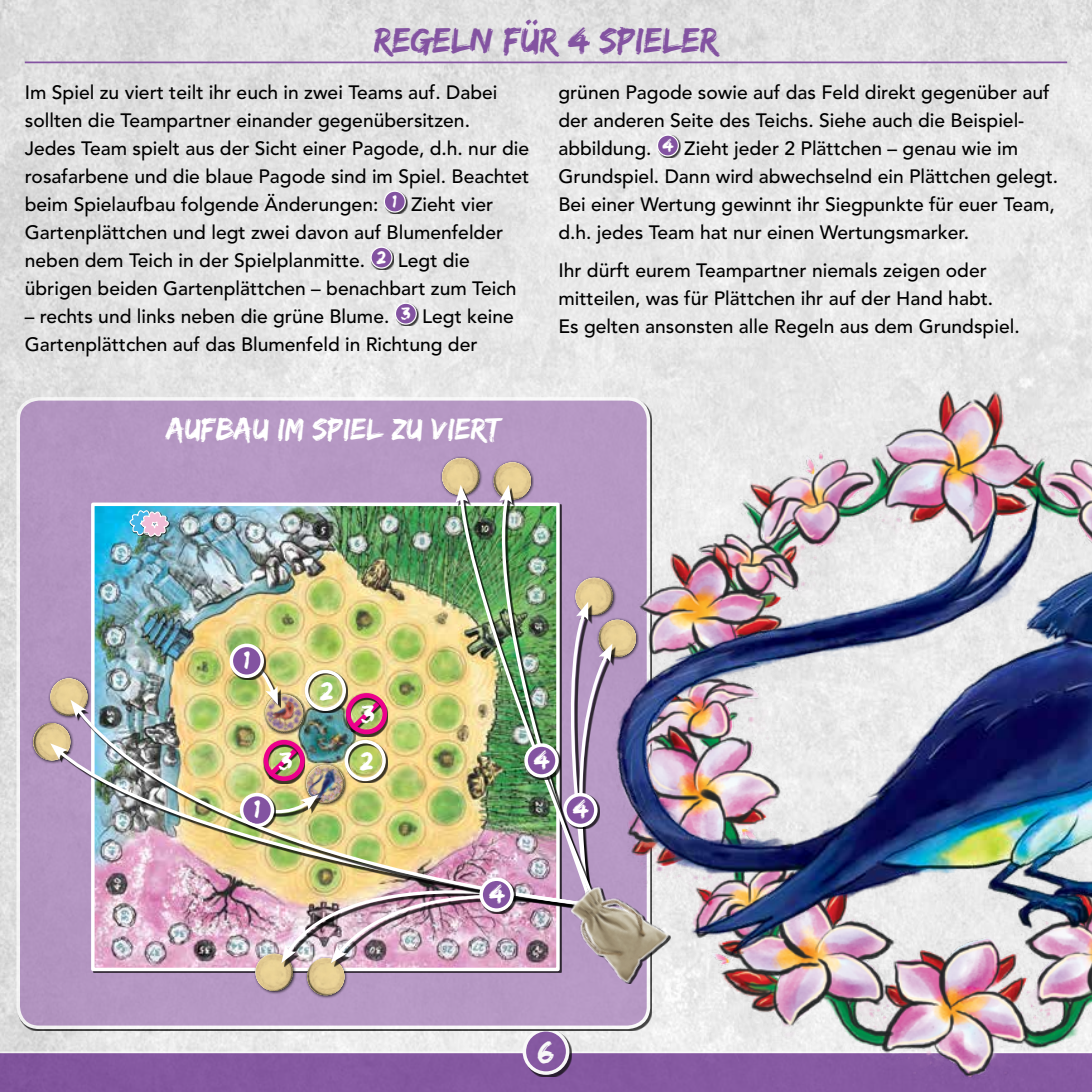
<style>
.page{position:relative;width:1092px;height:1092px;background:#fff}
.page>*{position:absolute;margin:0;border:0;box-sizing:border-box;transform-origin:0 0}
.t1{font:36.75px "Edo SZ";color:#8353a1}
.t2{font:33.25px "Edo SZ";color:#fff}
.t3{font:31.5px "Edo SZ";color:#fff}
.t4{font:26.25px "Edo SZ";color:#fff}
.t5{font:500 19.25px/28px "Avenir";color:#000}
</style>
<div class="page">
<img style="left:0;top:0;width:1091px;height:1051px">
<svg style="left:0;top:1051px;width:574px;height:40px;background:#8a60a4"></svg>
<div style="left:525px;top:1030px;width:47px;height:47px;background:#000;opacity:.75"></div>
<div style="left:524px;top:1029px;width:43px;height:43px;background:#8353a1;border-radius:50%"></div>
<div style="left:522px;top:1027px;width:47px;height:47px;border:4px solid #fff;border-radius:50%"></div>
<div style="left:18px;top:399px;width:630px;height:628px;background:#b898c7;border-radius:21px"></div>
<div style="left:16px;top:397px;width:634px;height:631px;border:4px solid #fff;border-radius:21px"></div>
<hr style="left:25px;top:61px;width:1042px;height:2px;background:#8353a1">
<div style="left:385px;top:192px;width:22px;height:22px;background:#000;opacity:.75"></div>
<div style="left:384px;top:191px;width:21px;height:21px;background:#8353a1;border-radius:50%"></div>
<div style="left:384px;top:190px;width:22px;height:22px;border:1px solid #fff;border-radius:50%"></div>
<div style="left:371px;top:248px;width:23px;height:22px;background:#000;opacity:.75"></div>
<div style="left:371px;top:247px;width:21px;height:21px;background:#8353a1;border-radius:50%"></div>
<div style="left:370px;top:246px;width:22px;height:22px;border:1px solid #fff;border-radius:50%"></div>
<div style="left:396px;top:304px;width:22px;height:22px;background:#000;opacity:.75"></div>
<div style="left:395px;top:303px;width:21px;height:21px;background:#8353a1;border-radius:50%"></div>
<div style="left:395px;top:302px;width:22px;height:22px;border:1px solid #fff;border-radius:50%"></div>
<div style="left:658px;top:136px;width:22px;height:22px;background:#000;opacity:.75"></div>
<div style="left:657px;top:135px;width:21px;height:21px;background:#8353a1;border-radius:50%"></div>
<div style="left:656px;top:134px;width:23px;height:22px;border:1px solid #fff;border-radius:50%"></div>
<img style="left:96px;top:507px;width:147px;height:459px">
<svg style="left:128px;top:509px;width:41px;height:28px"></svg>
<div style="left:231px;top:645px;width:35px;height:34px;background:#000;opacity:.75"></div>
<svg style="left:231px;top:645px;width:31px;height:31px"></svg>
<div style="left:229px;top:643px;width:35px;height:35px;border:4px solid #fff;border-radius:50%"></div>
<img style="left:243px;top:456px;width:331px;height:542px">
<img style="left:77px;top:704px;width:497px;height:203px">
<svg style="left:23px;top:670px;width:72px;height:100px"></svg>
<img style="left:560px;top:870px;width:14px;height:115px">
<div style="left:481px;top:879px;width:34px;height:34px;background:#000;opacity:.75"></div>
<div style="left:481px;top:879px;width:31px;height:31px;background:#8353a1;border-radius:50%"></div>
<div style="left:479px;top:877px;width:35px;height:34px;border:4px solid #fff;border-radius:50%"></div>
<img style="left:574px;top:336px;width:517px;height:755px">
<h1 class="t1" style="left:374px;top:18px;width:346px">REGELN FÜR 4 SPIELER</h1>
<p class="t5" style="left:25px;top:79px;width:506px">Im Spiel zu viert teilt ihr euch in zwei Teams auf. Dabei sollten die Teampartner einander gegenübersitzen.<br>Jedes Team spielt aus der Sicht einer Pagode, d.h. nur die rosafarbene und die blaue Pagode sind im Spiel. Beachtet beim Spielaufbau folgende Änderungen: <sup>1</sup> Zieht vier Gartenplättchen und legt zwei davon auf Blumenfelder neben dem Teich in der Spielplanmitte. <sup>2</sup> Legt die übrigen beiden Gartenplättchen – benachbart zum Teich</p>
<p class="t5" style="left:25px;top:303px;width:490px">– rechts und links neben die grüne Blume. <sup>3</sup> Legt keine<br>Gartenplättchen auf das Blumenfeld in Richtung der</p>
<p class="t5" style="left:558px;top:79px;width:501px">grünen Pagode sowie auf das Feld direkt gegenüber auf der anderen Seite des Teichs. Siehe auch die Beispiel&shy;abbildung. <sup>4</sup> Zieht jeder 2 Plättchen – genau wie im Grundspiel. Dann wird abwechselnd ein Plättchen gelegt.<br>Bei einer Wertung gewinnt ihr Siegpunkte für euer Team, d.h. jedes Team hat nur einen Wertungsmarker.</p>
<p class="t5" style="left:558px;top:257px;width:462px">Ihr dürft eurem Teampartner niemals zeigen oder mitteilen, was für Plättchen ihr auf der Hand habt.<br>Es gelten ansonsten alle Regeln aus dem Grundspiel.</p>
<h3 class="t3" style="left:166px;top:411px;width:335px">AUFBAU IM SPIEL ZU VIERT</h3>
<h3 class="t4" style="left:244px;top:644px;width:7px">1</h3>
<h3 class="t4" style="left:254px;top:793px;width:7px">1</h3>
<h3 class="t4" style="left:320px;top:675px;width:14px">2</h3>
<h3 class="t4" style="left:361px;top:698px;width:15px">3</h3>
<h3 class="t4" style="left:278px;top:745px;width:15px">3</h3>
<h3 class="t4" style="left:534px;top:743px;width:17px">4</h3>
<h3 class="t4" style="left:360px;top:745px;width:14px">2</h3>
<h3 class="t4" style="left:572px;top:793px;width:17px">4</h3>
<h3 class="t4" style="left:489px;top:878px;width:17px">4</h3>
<h2 class="t2" style="left:537px;top:1032px;width:18px">6</h2>
</div>
